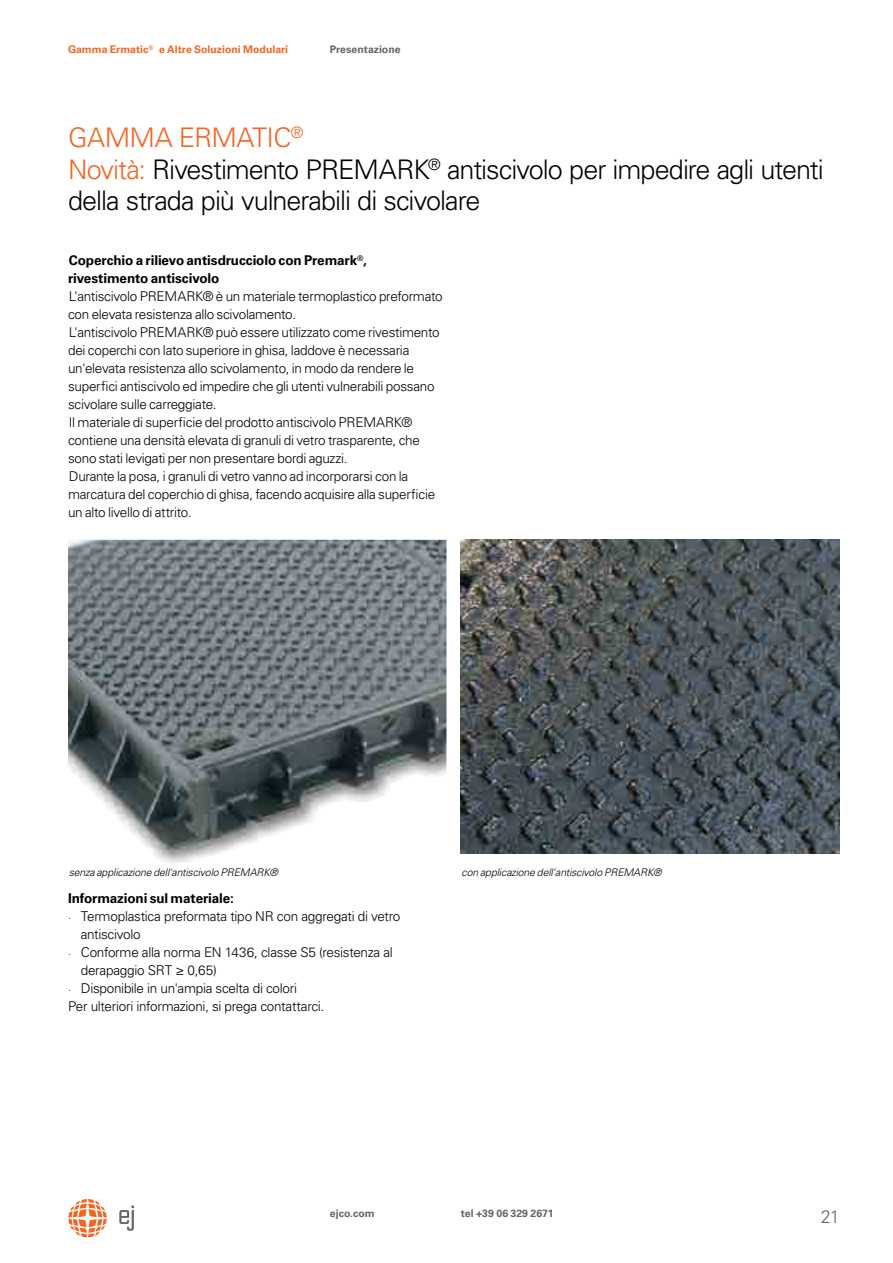
<style>
.page{position:relative;width:893px;height:1263px;background:#fff}
.page>*{position:absolute;margin:0;border:0;box-sizing:border-box;transform-origin:0 0}
.t1{font:300 27px/31.5px "Univers LT Pro 45";letter-spacing:-.035em;color:#000}
.t2{font:300 18px "Univers LT Pro 45";color:#636466}
.t3{font:300 13.5px/18px "Univers LT Pro 45";letter-spacing:-.02em;color:#000}
.t4{font:700 13.5px/18px "Univers LT Pro 65";letter-spacing:-.01em;color:#000}
.t5{font:italic 300 10.5px "Univers LT Pro 45";letter-spacing:-.015em;color:#000}
.t6{font:700 10.5px "Univers LT Pro 65";color:#f26522}
.t7{font:700 10.5px "Univers LT Pro 65";color:#636466}
.s1{color:#f26522}
.s2{font-size:10.5px}
</style>
<div class="page">
<svg style="left:119px;top:1205px;width:15px;height:26px"></svg>
<svg style="left:68px;top:1199px;width:39px;height:38px"></svg>
<img style="left:461px;top:540px;width:379px;height:314px">
<img style="left:68px;top:540px;width:378px;height:323px">
<p class="t6" style="left:68px;top:43px;width:222px">Gamma Ermatic<sup>®</sup> e Altre Soluzioni Modulari</p>
<p class="t7" style="left:330px;top:43px;width:72px">Presentazione</p>
<h1 class="t1" style="left:68px;top:122px;width:757px"><span class="s1">GAMMA ERMATIC</span><sup>®<br></sup><span class="s1">Novità:</span> Rivestimento PREMARK<sup>®</sup> antiscivolo per impedire agli utenti della strada più vulnerabili di scivolare</h1>
<p class="t4" style="left:68px;top:251px;width:300px">Coperchio a rilievo antisdrucciolo con Premark<sup>®</sup>, rivestimento antiscivolo</p>
<p class="t3" style="left:68px;top:287px;width:376px">L'antiscivolo PREMARK® è un materiale termoplastico preformato con elevata resistenza allo scivolamento.<br>L'antiscivolo PREMARK® può essere utilizzato come rivestimento dei coperchi con lato superiore in ghisa, laddove è necessaria un'elevata resistenza allo scivolamento, in modo da rendere le superfici antiscivolo ed impedire che gli utenti vulnerabili possano scivolare sulle carreggiate.<br>Il materiale di superficie del prodotto antiscivolo PREMARK® contiene una densità elevata di granuli di vetro trasparente, che sono stati levigati per non presentare bordi aguzzi.<br>Durante la posa, i granuli di vetro vanno ad incorporarsi con la marcatura del coperchio di ghisa, facendo acquisire alla superficie un alto livello di attrito.</p>
<p class="t5" style="left:69px;top:866px;width:211px">senza applicazione dell'antiscivolo PREMARK®</p>
<p class="t5" style="left:461px;top:866px;width:202px">con applicazione dell'antiscivolo PREMARK®</p>
<p class="t4" style="left:68px;top:890px;width:167px">Informazioni sul materiale:</p>
<p class="t3" style="left:68px;top:907px;width:334px"><span class="s2">·</span> Termoplastica preformata tipo NR con aggregati di vetro</p>
<p class="t3" style="left:81px;top:925px;width:62px">antiscivolo</p>
<p class="t3" style="left:68px;top:943px;width:326px"><span class="s2">·</span> Conforme alla norma EN 1436, classe S5 (resistenza al</p>
<p class="t3" style="left:81px;top:961px;width:138px">derapaggio SRT ≥ 0,65)</p>
<p class="t3" style="left:68px;top:979px;width:231px"><span class="s2">·</span> Disponibile in un'ampia scelta di colori</p>
<p class="t3" style="left:68px;top:997px;width:258px">Per ulteriori informazioni, si prega contattarci.</p>
<p class="t7" style="left:330px;top:1207px;width:46px">ejco.com</p>
<p class="t7" style="left:461px;top:1207px;width:94px">tel +39 06 329 2671</p>
<h2 class="t2" style="left:821px;top:1205px;width:20px">21</h2>
</div>
